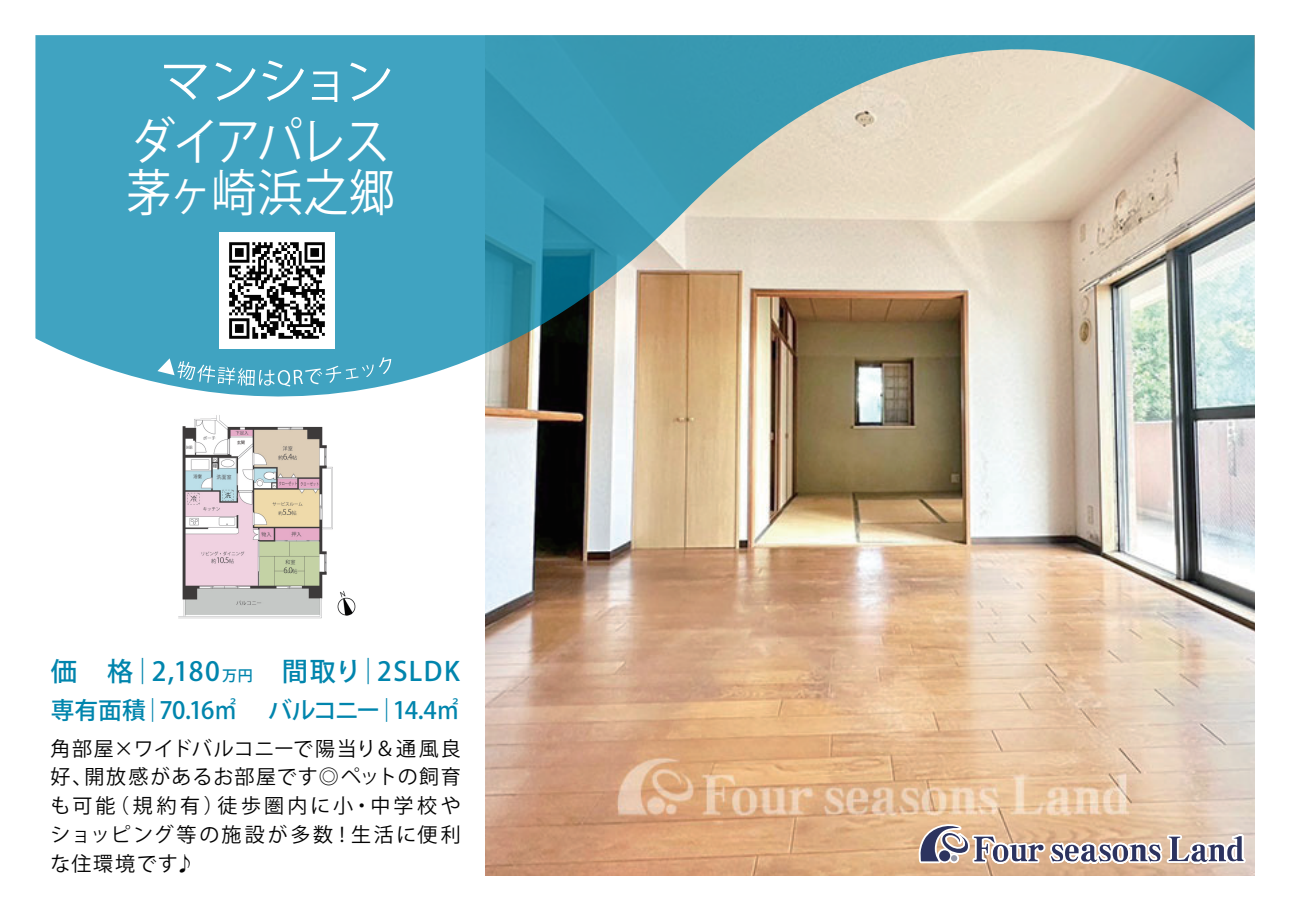
<style>
.page{position:relative;width:1290px;height:911px;background:#fff}
.page>*{position:absolute;margin:0;border:0;box-sizing:border-box;transform-origin:0 0}
.t1{font:50px/51.2px "Koz Go Pro";letter-spacing:-.035em;color:#fff;scale:.9 1}
.t2{font:500 26.25px "Koz Go Pro";letter-spacing:.055em;color:#0085ad}
.t3{font:500 23.75px "Koz Go Pro";letter-spacing:-.04em;color:#0085ad}
.t4{font:20px/28.8px "Koz Go Pro";letter-spacing:.115em;color:#030303;text-align:justify}
.s1{font-size:15px}
</style>
<div class="page">
<img style="left:485px;top:396px;width:769px;height:479px">
<img style="left:178px;top:415px;width:178px;height:204px">
<svg style="left:35px;top:35px;width:1219px;height:361px"></svg>
<svg style="left:164px;top:64px;width:43px;height:36px"></svg>
<svg style="left:215px;top:63px;width:41px;height:38px"></svg>
<svg style="left:262px;top:60px;width:42px;height:41px"></svg>
<svg style="left:312px;top:72px;width:25px;height:30px"></svg>
<svg style="left:350px;top:63px;width:40px;height:38px"></svg>
<svg style="left:917px;top:822px;width:330px;height:46px"></svg>
<svg style="left:157px;top:357px;width:234px;height:29px"></svg>
<img style="left:219px;top:233px;width:116px;height:115px">
<h1 class="t1" style="left:126px;top:117px;width:299px">ダイアパレス茅ヶ崎浜之郷</h1>
<h2 class="t2" style="left:51px;top:654px;width:411px">価　格｜2,180<span class="s1">万円</span>　間取り｜2SLDK</h2>
<p class="t3" style="left:51px;top:694px;width:188px">専有面積｜70.16㎡</p>
<p class="t3" style="left:268px;top:694px;width:193px">バルコニー｜14.4㎡</p>
<p class="t4" style="left:51px;top:734px;width:412px">角部屋×ワイドバルコニーで陽当り＆通風良好、開放感があるお部屋です◎ペットの飼育も可能（規約有）徒歩圏内に小・中学校やショッピング等の施設が多数！生活に便利な住環境です♪</p>
</div>
